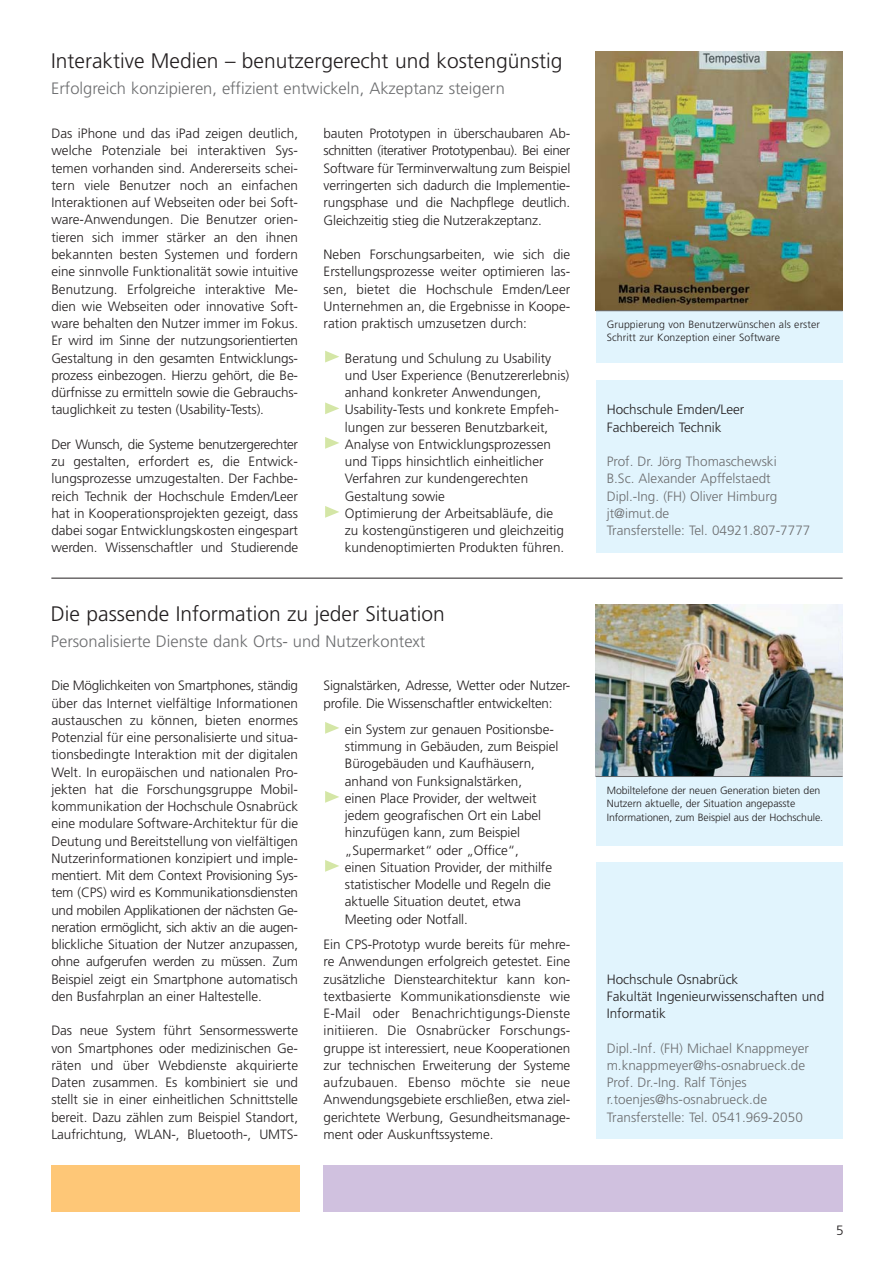
<style>
.page{position:relative;width:894px;height:1264px;background:#fff}
.page>*{position:absolute;margin:0;border:0;box-sizing:border-box;transform-origin:0 0}
.t1{font:300 21px "Frutiger";color:#231f20}
.t2{font:300 16.5px "Frutiger";color:#6d6e70}
.t3{font:300 13.5px/17.2px "Frutiger";letter-spacing:-.005em;color:#231f20;text-align:justify}
.t4{font:300 13.5px/17.2px "Frutiger";color:#6d6e70}
.t5{font:300 10.5px/13.5px "Frutiger";letter-spacing:-.005em;color:#231f20}
</style>
<div class="page">
<div style="left:323px;top:1165px;width:519px;height:47px;background:#d0c1df"></div>
<div style="left:51px;top:1165px;width:249px;height:47px;background:#fec777"></div>
<svg style="left:325px;top:506px;width:14px;height:12px"></svg>
<svg style="left:325px;top:437px;width:14px;height:12px"></svg>
<svg style="left:325px;top:402px;width:14px;height:12px"></svg>
<svg style="left:325px;top:351px;width:14px;height:11px"></svg>
<hr style="left:51px;top:578px;width:791px;height:1px;background:#231f20">
<div style="left:596px;top:309px;width:246px;height:53px;background:#e1f4fd"></div>
<div style="left:596px;top:380px;width:246px;height:172px;background:#e1f4fd"></div>
<div style="left:596px;top:768px;width:246px;height:77px;background:#e1f4fd"></div>
<div style="left:596px;top:863px;width:246px;height:276px;background:#e1f4fd"></div>
<img style="left:596px;top:604px;width:246px;height:172px">
<img style="left:596px;top:52px;width:246px;height:258px">
<hr style="left:596px;top:776px;width:246px;height:1px;background:#6d6e70">
<svg style="left:325px;top:860px;width:14px;height:12px"></svg>
<svg style="left:325px;top:791px;width:14px;height:12px"></svg>
<svg style="left:325px;top:722px;width:14px;height:12px"></svg>
<hr style="left:596px;top:310px;width:246px;height:1px;background:#6d6e70">
<h1 class="t1" style="left:51px;top:52px;width:513px">Interaktive Medien – benutzergerecht und kostengünstig</h1>
<p class="t2" style="left:51px;top:81px;width:455px">Erfolgreich konzipieren, effizient entwickeln, Akzeptanz steigern</p>
<p class="t3" style="left:51px;top:126px;width:248px">Das iPhone und das iPad zeigen deutlich, welche Potenziale bei interaktiven Sys&shy;temen vorhanden sind. Andererseits schei&shy;tern viele Benutzer noch an einfachen Interaktionen auf Webseiten oder bei Soft&shy;ware-Anwendungen. Die Benutzer orien&shy;tieren sich immer stärker an den ihnen bekannten besten Systemen und fordern eine sinnvolle Funktionalität sowie intuitive Benutzung. Erfolgreiche interaktive Me&shy;dien wie Webseiten oder innovative Soft&shy;ware behalten den Nutzer immer im Fokus.<br>Er wird im Sinne der nutzungsorientierten Gestaltung in den gesamten Entwicklungs&shy;prozess einbezogen. Hierzu gehört, die Be&shy;dürfnisse zu ermitteln sowie die Gebrauchs&shy;tauglichkeit zu testen (Usability-Tests).</p>
<p class="t3" style="left:51px;top:436px;width:248px">Der Wunsch, die Systeme benutzergerechter zu gestalten, erfordert es, die Entwick&shy;lungsprozesse umzugestalten. Der Fachbe&shy;reich Technik der Hochschule Emden/Leer hat in Kooperationsprojekten gezeigt, dass dabei sogar Entwicklungskosten eingespart werden. Wissenschaftler und Studierende</p>
<p class="t3" style="left:323px;top:126px;width:248px">bauten Prototypen in überschaubaren Ab&shy;schnitten (iterativer Prototypenbau). Bei einer Software für Terminverwaltung zum Beispiel verringerten sich dadurch die Implementie&shy;rungsphase und die Nachpflege deutlich.<br>Gleichzeitig stieg die Nutzerakzeptanz.</p>
<p class="t3" style="left:323px;top:246px;width:248px">Neben Forschungsarbeiten, wie sich die Erstellungsprozesse weiter optimieren las&shy;sen, bietet die Hochschule Emden/Leer Unternehmen an, die Ergebnisse in Koope&shy;ration praktisch umzusetzen durch:</p>
<p class="t3" style="left:345px;top:350px;width:226px;text-align:left">Beratung und Schulung zu Usability und User Experience (Benutzererlebnis) anhand konkreter Anwendungen, Usability-Tests und konkrete Empfeh&shy;lungen zur besseren Benutzbarkeit, Analyse von Entwicklungsprozessen und Tipps hinsichtlich einheitlicher Verfahren zur kundengerechten Gestaltung sowie<br>Optimierung der Arbeitsabläufe, die zu kostengünstigeren und gleichzeitig kundenoptimierten Produkten führen.</p>
<h1 class="t1" style="left:51px;top:605px;width:395px">Die passende Information zu jeder Situation</h1>
<p class="t2" style="left:51px;top:634px;width:376px">Personalisierte Dienste dank Orts- und Nutzerkontext</p>
<p class="t3" style="left:51px;top:678px;width:248px">Die Möglichkeiten von Smartphones, ständig über das Internet vielfältige Informationen austauschen zu können, bieten enormes Potenzial für eine personalisierte und situa&shy;tionsbedingte Interaktion mit der digitalen Welt. In europäischen und nationalen Pro&shy;jekten hat die Forschungsgruppe Mobil&shy;kommunikation der Hochschule Osnabrück eine modulare Software-Architektur für die Deutung und Bereitstellung von vielfältigen Nutzerinformationen konzipiert und imple&shy;mentiert. Mit dem Context Provisioning Sys&shy;tem (CPS) wird es Kommunikationsdiensten und mobilen Applikationen der nächsten Ge&shy;neration ermöglicht, sich aktiv an die augen&shy;blickliche Situation der Nutzer anzupassen, ohne aufgerufen werden zu müssen. Zum Beispiel zeigt ein Smartphone automatisch den Busfahrplan an einer Haltestelle.</p>
<p class="t3" style="left:51px;top:1023px;width:248px">Das neue System führt Sensormesswerte von Smartphones oder medizinischen Ge&shy;räten und über Webdienste akquirierte Daten zusammen. Es kombiniert sie und stellt sie in einer einheitlichen Schnittstelle bereit. Dazu zählen zum Beispiel Standort, Laufrichtung, WLAN-, Bluetooth-, UMTS-</p>
<p class="t3" style="left:323px;top:678px;width:248px">Signalstärken, Adresse, Wetter oder Nutzer&shy;profile. Die Wissenschaftler entwickelten:</p>
<p class="t3" style="left:345px;top:721px;width:215px;text-align:left">ein System zur genauen Positionsbe&shy;stimmung in Gebäuden, zum Beispiel Bürogebäuden und Kaufhäusern, anhand von Funksignalstärken,<br>einen Place Provider, der weltweit jedem geografischen Ort ein Label hinzufügen kann, zum Beispiel „Supermarket“ oder „Office“,<br>einen Situation Provider, der mithilfe statistischer Modelle und Regeln die aktuelle Situation deutet, etwa Meeting oder Notfall.</p>
<p class="t3" style="left:323px;top:936px;width:248px">Ein CPS-Prototyp wurde bereits für mehre&shy;re Anwendungen erfolgreich getestet. Eine zusätzliche Dienstearchitektur kann kon&shy;textbasierte Kommunikationsdienste wie E-Mail oder Benachrichtigungs-Dienste initiieren. Die Osnabrücker Forschungs&shy;gruppe ist interessiert, neue Kooperationen zur technischen Erweiterung der Systeme aufzubauen. Ebenso möchte sie neue Anwendungsgebiete erschließen, etwa ziel&shy;gerichtete Werbung, Gesundheitsmanage&shy;ment oder Auskunftssysteme.</p>
<p class="t5" style="left:606px;top:318px;width:215px">Gruppierung von Benutzerwünschen als erster<br>Schritt zur Konzeption einer Software</p>
<p class="t3" style="left:606px;top:402px;width:139px">Hochschule Emden/Leer<br>Fachbereich Technik</p>
<p class="t4" style="left:606px;top:453px;width:205px">Prof. Dr. Jörg Thomaschewski<br>B.Sc. Alexander Apffelstaedt<br>Dipl.-Ing. (FH) Oliver Himburg jt@imut.de<br>Transferstelle: Tel. 04921.807-7777</p>
<p class="t5" style="left:606px;top:784px;width:218px">Mobiltelefone der neuen Generation bieten den<br>Nutzern aktuelle, der Situation angepasste<br>Informationen, zum Beispiel aus der Hochschule.</p>
<p class="t3" style="left:606px;top:971px;width:219px;text-align:left">Hochschule Osnabrück<br>Fakultät Ingenieurwissenschaften und<br>Informatik</p>
<p class="t4" style="left:606px;top:1040px;width:204px">Dipl.-Inf. (FH) Michael Knappmeyer m.knappmeyer@hs-osnabrueck.de Prof. Dr.-Ing. Ralf Tönjes r.toenjes@hs-osnabrueck.de Transferstelle: Tel. 0541.969-2050</p>
<p class="t3" style="left:836px;top:1222px;width:9px">5</p>
</div>
